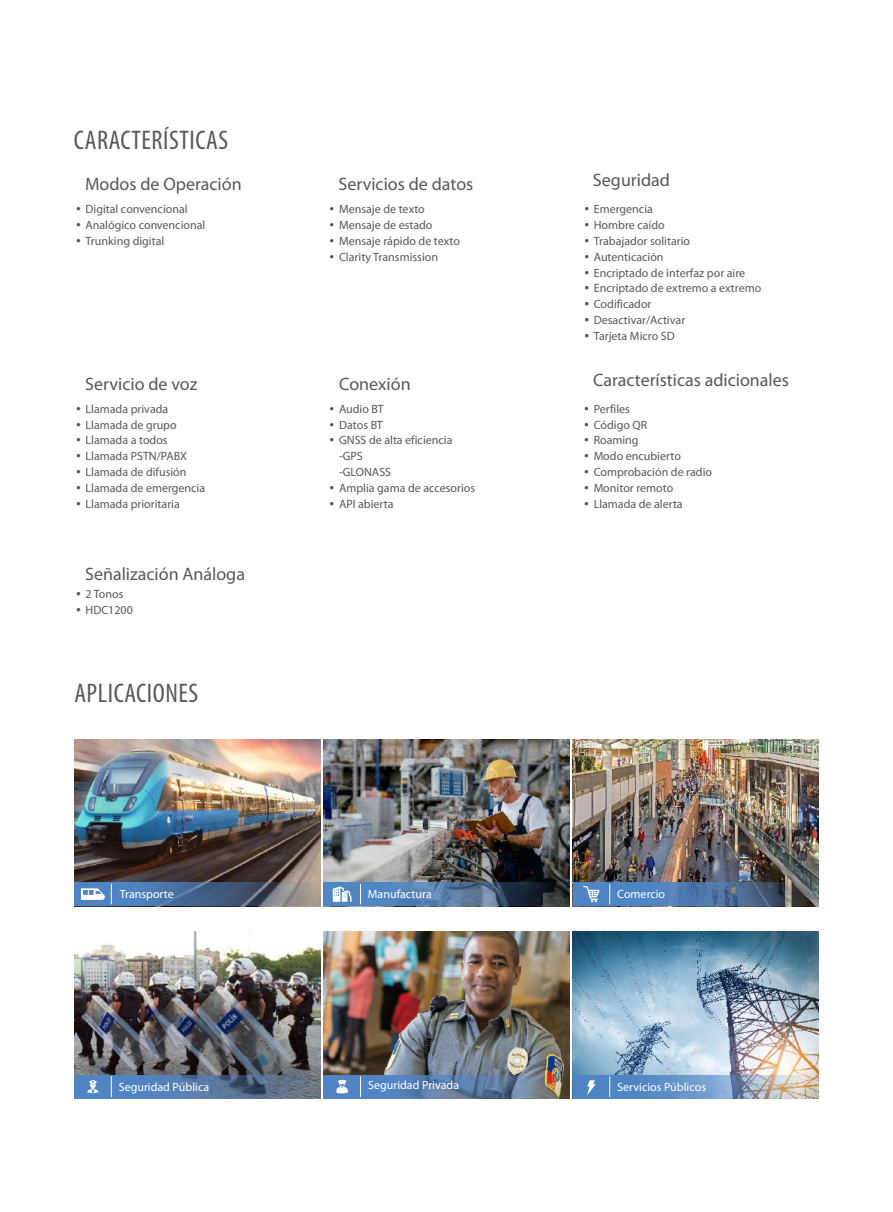
<style>
.page{position:relative;width:893px;height:1212px;background:#fff}
.page>*{position:absolute;margin:0;border:0;box-sizing:border-box;transform-origin:0 0}
.t1{font:condensed 27px "Myriad Pro";letter-spacing:.02em;color:#595857}
.t2{font:18px "Myriad Pro";color:#595857}
.t3{font:12px/15.9px "Myriad Pro";color:#595857}
.t4{font:12px "Myriad Pro";color:#fff}
</style>
<div class="page">
<img style="left:74px;top:739px;width:246px;height:143px">
<img style="left:324px;top:739px;width:245px;height:143px">
<img style="left:573px;top:739px;width:246px;height:167px">
<img style="left:74px;top:932px;width:246px;height:143px">
<img style="left:324px;top:932px;width:245px;height:143px">
<img style="left:573px;top:932px;width:246px;height:143px">
<svg style="left:74px;top:882px;width:246px;height:24px;background:#597497"></svg>
<svg style="left:81px;top:888px;width:24px;height:12px"></svg>
<svg style="left:324px;top:882px;width:245px;height:24px;background:#46668c"></svg>
<svg style="left:573px;top:882px;width:245px;height:24px;background:#50729d"></svg>
<svg style="left:74px;top:1075px;width:246px;height:23px;background:#5577a1"></svg>
<svg style="left:324px;top:1075px;width:245px;height:23px;background:#5f7da2"></svg>
<img style="left:573px;top:1075px;width:246px;height:23px">
<svg style="left:87px;top:1080px;width:11px;height:13px"></svg>
<svg style="left:111px;top:1076px;width:1px;height:21px"></svg>
<svg style="left:111px;top:884px;width:1px;height:20px"></svg>
<svg style="left:360px;top:884px;width:1px;height:20px"></svg>
<svg style="left:360px;top:1076px;width:1px;height:21px"></svg>
<svg style="left:333px;top:886px;width:18px;height:16px"></svg>
<svg style="left:336px;top:1080px;width:12px;height:13px"></svg>
<svg style="left:609px;top:884px;width:1px;height:20px"></svg>
<svg style="left:609px;top:1076px;width:1px;height:21px"></svg>
<svg style="left:583px;top:886px;width:16px;height:16px"></svg>
<svg style="left:587px;top:1080px;width:9px;height:15px"></svg>
<h1 class="t1" style="left:74px;top:129px;width:156px">CARACTERÍSTICAS</h1>
<h2 class="t2" style="left:85px;top:177px;width:158px">Modos de Operación</h2>
<p class="t3" style="left:86px;top:202px;width:121px">Digital convencional<br>Analógico convencional<br>Trunking digital</p>
<h2 class="t2" style="left:85px;top:377px;width:114px">Servicio de voz</h2>
<p class="t3" style="left:86px;top:402px;width:121px">Llamada privada<br>Llamada de grupo<br>Llamada a todos<br>Llamada PSTN/PABX<br>Llamada de difusión<br>Llamada de emergencia<br>Llamada prioritaria</p>
<h2 class="t2" style="left:85px;top:567px;width:161px">Señalización Análoga</h2>
<p class="t3" style="left:86px;top:587px;width:49px">2 Tonos<br>HDC1200</p>
<h1 class="t1" style="left:74px;top:682px;width:125px">APLICACIONES</h1>
<p class="t4" style="left:120px;top:889px;width:56px">Transporte</p>
<p class="t4" style="left:119px;top:1082px;width:92px">Seguridad Pública</p>
<h2 class="t2" style="left:338px;top:177px;width:136px">Servicios de datos</h2>
<p class="t3" style="left:339px;top:202px;width:123px">Mensaje de texto<br>Mensaje de estado<br>Mensaje rápido de texto<br>Clarity Transmission</p>
<h2 class="t2" style="left:339px;top:377px;width:73px">Conexión</h2>
<p class="t3" style="left:339px;top:402px;width:138px">Audio BT<br>Datos BT<br>GNSS de alta eficiencia -GPS<br>-GLONASS<br>Amplia gama de accesorios<br>API abierta</p>
<p class="t4" style="left:368px;top:889px;width:65px">Manufactura</p>
<p class="t4" style="left:368px;top:1080px;width:92px">Seguridad Privada</p>
<h2 class="t2" style="left:593px;top:173px;width:79px">Seguridad</h2>
<p class="t3" style="left:594px;top:202px;width:169px">Emergencia<br>Hombre caído<br>Trabajador solitario<br>Autenticación<br>Encriptado de interfaz por aire<br>Encriptado de extremo a extremo<br>Codificador<br>Desactivar/Activar<br>Tarjeta Micro SD</p>
<h2 class="t2" style="left:593px;top:373px;width:197px">Características adicionales</h2>
<p class="t3" style="left:594px;top:402px;width:120px">Perfiles<br>Código QR<br>Roaming<br>Modo encubierto<br>Comprobación de radio<br>Monitor remoto<br>Llamada de alerta</p>
<p class="t4" style="left:617px;top:889px;width:50px">Comercio</p>
<p class="t4" style="left:617px;top:1082px;width:90px">Servicios Públicos</p>
</div>
